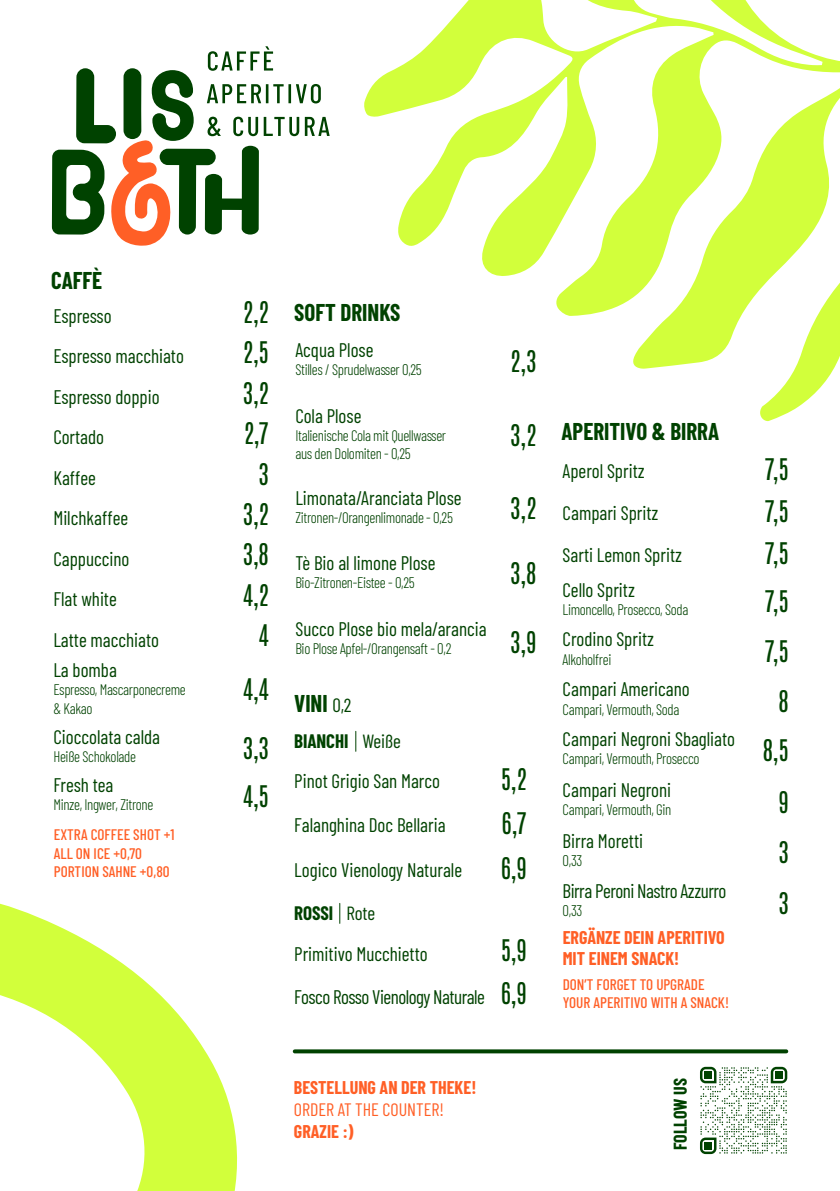
<style>
.page{position:relative;width:840px;height:1191px;background:#fff}
.page>*{position:absolute;margin:0;border:0;box-sizing:border-box;transform-origin:0 0}
.t1{font:25.4px/53.6px "Antonio";color:#004200;text-align:right}
.t2{font:700 23.6px "Barlow Condensed";color:#004200}
.t3{font:19.6px "Barlow Condensed";color:#004200}
.t4{font:19.6px "Barlow Condensed";letter-spacing:-.025em;color:#004200}
.t5{font:700 19px "Barlow Condensed";letter-spacing:-.005em;color:#004200}
.t6{font:700 18px/21.6px "Barlow Condensed";color:#ff5f26}
.t7{font:18px "Barlow Condensed";color:#ff5f26}
.t8{font:700 18px "Barlow Condensed";color:#004200}
.t9{font:300 15.2px/18.4px "Barlow Condensed";letter-spacing:-.025em;color:#004200}
.t10{font:500 15.2px/18.4px "Barlow Condensed";color:#ff5f26}
.s1{font-family:"Antonio";font-weight:400;font-size:25.4px}
.s2{font-weight:400;font-size:19px}
.s3{font-weight:400}
.s4{font-family:"Antonio";font-size:25.4px}
</style>
<div class="page">
<svg style="left:364px;top:0;width:475px;height:422px"></svg>
<svg style="left:0;top:903px;width:233px;height:288px"></svg>
<svg style="left:52px;top:46px;width:277px;height:200px"></svg>
<svg style="left:700px;top:1066px;width:86px;height:88px"></svg>
<div style="left:704px;top:1071px;width:7px;height:7px;background:#004200"></div>
<div style="left:775px;top:1071px;width:7px;height:7px;background:#004200"></div>
<div style="left:704px;top:1142px;width:7px;height:7px;background:#004200"></div>
<svg style="left:294px;top:1049px;width:491px;height:4px;background:#195419"></svg>
<svg style="left:355px;top:731px;width:1px;height:20px"></svg>
<svg style="left:339px;top:903px;width:1px;height:20px"></svg>
<p class="t2" style="left:51px;top:264px;width:52px">CAFFÈ</p>
<p class="t3" style="left:53px;top:302px;width:60px">Espresso</p>
<p class="t2" style="left:243px;top:295px;width:159px"><span class="s1">2,2</span> SOFT DRINKS</p>
<p class="t3" style="left:53px;top:342px;width:132px">Espresso macchiato</p>
<p class="t1" style="left:243px;top:326px;width:28px">2,5</p>
<p class="t3" style="left:53px;top:383px;width:108px">Espresso doppio</p>
<p class="t1" style="left:243px;top:366px;width:28px">3,2</p>
<p class="t3" style="left:53px;top:423px;width:52px">Cortado</p>
<p class="t1" style="left:243px;top:407px;width:27px">2,7</p>
<p class="t3" style="left:53px;top:464px;width:44px">Kaffee</p>
<p class="t1" style="left:258px;top:447px;width:12px">3</p>
<p class="t3" style="left:53px;top:504px;width:76px">Milchkaffee</p>
<p class="t1" style="left:243px;top:488px;width:28px">3,2</p>
<p class="t3" style="left:53px;top:545px;width:78px">Cappuccino</p>
<p class="t1" style="left:243px;top:528px;width:28px">3,8</p>
<p class="t3" style="left:53px;top:585px;width:65px">Flat white</p>
<p class="t1" style="left:243px;top:568px;width:28px">4,2</p>
<p class="t3" style="left:53px;top:625px;width:107px">Latte macchiato</p>
<p class="t1" style="left:243px;top:609px;width:28px">4<br>4,4</p>
<p class="t3" style="left:295px;top:336px;width:80px">Acqua Plose</p>
<p class="t9" style="left:295px;top:359px;width:128px">Stilles / Sprudelwasser 0,25</p>
<p class="t3" style="left:295px;top:401px;width:67px">Cola Plose</p>
<p class="t9" style="left:295px;top:425px;width:152px">Italienische Cola mit Quellwasser aus den Dolomiten - 0,25</p>
<p class="t3" style="left:295px;top:484px;width:168px">Limonata/Aranciata Plose</p>
<p class="t9" style="left:295px;top:507px;width:159px">Zitronen-/Orangenlimonade - 0,25</p>
<p class="t3" style="left:295px;top:548px;width:141px">Tè Bio al limone Plose</p>
<p class="t9" style="left:295px;top:572px;width:121px">Bio-Zitronen-Eistee - 0,25</p>
<p class="t3" style="left:295px;top:614px;width:192px">Succo Plose bio mela/arancia</p>
<p class="t9" style="left:295px;top:638px;width:157px">Bio Plose Apfel-/Orangensaft - 0,2</p>
<p class="t3" style="left:53px;top:656px;width:65px">La bomba</p>
<p class="t9" style="left:53px;top:679px;width:134px">Espresso, Mascarponecreme &amp; Kakao</p>
<p class="t2" style="left:294px;top:686px;width:59px">VINI <span class="s2">0,2</span></p>
<p class="t3" style="left:53px;top:722px;width:108px">Cioccolata calda</p>
<p class="t9" style="left:53px;top:746px;width:84px">Heiße Schokolade</p>
<p class="t1" style="left:243px;top:721px;width:28px">3,3</p>
<p class="t5" style="left:294px;top:728px;width:108px">BIANCHI <span class="s3">Weiße</span></p>
<p class="t1" style="left:510px;top:335px;width:28px">2,3</p>
<p class="t1" style="left:510px;top:408px;width:28px">3,2</p>
<p class="t1" style="left:510px;top:482px;width:28px">3,2</p>
<p class="t1" style="left:510px;top:547px;width:28px">3,8</p>
<p class="t1" style="left:510px;top:615px;width:28px">3,9</p>
<p class="t3" style="left:53px;top:771px;width:62px">Fresh tea</p>
<p class="t9" style="left:53px;top:794px;width:101px">Minze, Ingwer, Zitrone</p>
<p class="t10" style="left:54px;top:824px;width:122px">EXTRA COFFEE SHOT +1<br>ALL ON ICE +0,70<br>PORTION SAHNE +0,80</p>
<p class="t1" style="left:243px;top:770px;width:28px">4,5</p>
<p class="t3" style="left:294px;top:766px;width:147px">Pinot Grigio San Marco</p>
<p class="t1" style="left:500px;top:752px;width:28px">5,2</p>
<p class="t3" style="left:294px;top:811px;width:153px">Falanghina Doc Bellaria</p>
<p class="t1" style="left:501px;top:797px;width:27px">6,7</p>
<p class="t3" style="left:294px;top:855px;width:169px">Logico Vienology Naturale</p>
<p class="t1" style="left:500px;top:841px;width:28px">6,9</p>
<p class="t5" style="left:294px;top:900px;width:82px">ROSSI <span class="s3">Rote</span></p>
<p class="t3" style="left:294px;top:940px;width:135px">Primitivo Mucchietto</p>
<p class="t1" style="left:500px;top:924px;width:28px">5,9</p>
<p class="t4" style="left:294px;top:983px;width:234px">Fosco Rosso Vienology Naturale <span class="s4">6,9</span></p>
<p class="t2" style="left:561px;top:415px;width:159px">APERITIVO &amp; BIRRA</p>
<p class="t3" style="left:562px;top:457px;width:83px">Aperol Spritz</p>
<p class="t1" style="left:764px;top:443px;width:26px">7,5</p>
<p class="t3" style="left:562px;top:499px;width:97px">Campari Spritz</p>
<p class="t1" style="left:764px;top:485px;width:26px">7,5</p>
<p class="t3" style="left:562px;top:541px;width:121px">Sarti Lemon Spritz</p>
<p class="t1" style="left:764px;top:527px;width:26px">7,5</p>
<p class="t3" style="left:562px;top:575px;width:74px">Cello Spritz</p>
<p class="t9" style="left:562px;top:599px;width:127px">Limoncello, Prosecco, Soda</p>
<p class="t3" style="left:562px;top:625px;width:93px">Crodino Spritz</p>
<p class="t9" style="left:562px;top:649px;width:50px">Alkoholfrei</p>
<p class="t3" style="left:562px;top:675px;width:129px">Campari Americano</p>
<p class="t9" style="left:562px;top:699px;width:118px">Campari, Vermouth, Soda</p>
<p class="t3" style="left:562px;top:725px;width:174px">Campari Negroni Sbagliato</p>
<p class="t9" style="left:562px;top:748px;width:138px">Campari, Vermouth, Prosecco</p>
<p class="t3" style="left:562px;top:776px;width:110px">Campari Negroni</p>
<p class="t9" style="left:562px;top:799px;width:110px">Campari, Vermouth, Gin</p>
<p class="t3" style="left:562px;top:826px;width:82px">Birra Moretti</p>
<p class="t9" style="left:562px;top:850px;width:21px">0,33</p>
<p class="t4" style="left:562px;top:877px;width:165px">Birra Peroni Nastro Azzurro</p>
<p class="t9" style="left:562px;top:900px;width:21px">0,33</p>
<p class="t6" style="left:562px;top:925px;width:163px">ERGÄNZE DEIN APERITIVO<br>MIT EINEM SNACK!</p>
<p class="t10" style="left:562px;top:973px;width:168px">DON’T FORGET TO UPGRADE<br>YOUR APERITIVO WITH A SNACK!</p>
<p class="t1" style="left:764px;top:574px;width:26px">7,5</p>
<p class="t1" style="left:764px;top:624px;width:26px">7,5</p>
<p class="t1" style="left:778px;top:674px;width:12px">8</p>
<p class="t1" style="left:762px;top:724px;width:28px">8,5</p>
<p class="t1" style="left:778px;top:775px;width:12px">9</p>
<p class="t1" style="left:778px;top:826px;width:12px">3</p>
<p class="t1" style="left:778px;top:877px;width:12px">3</p>
<p class="t6" style="left:294px;top:1076px;width:184px">BESTELLUNG AN DER THEKE!</p>
<p class="t7" style="left:294px;top:1096px;width:151px">ORDER AT THE COUNTER!</p>
<p class="t6" style="left:294px;top:1119px;width:61px">GRAZIE :)</p>
<p class="t8" style="left:667px;top:1150px;width:74px;rotate:-90deg">FOLLOW US</p>
</div>
